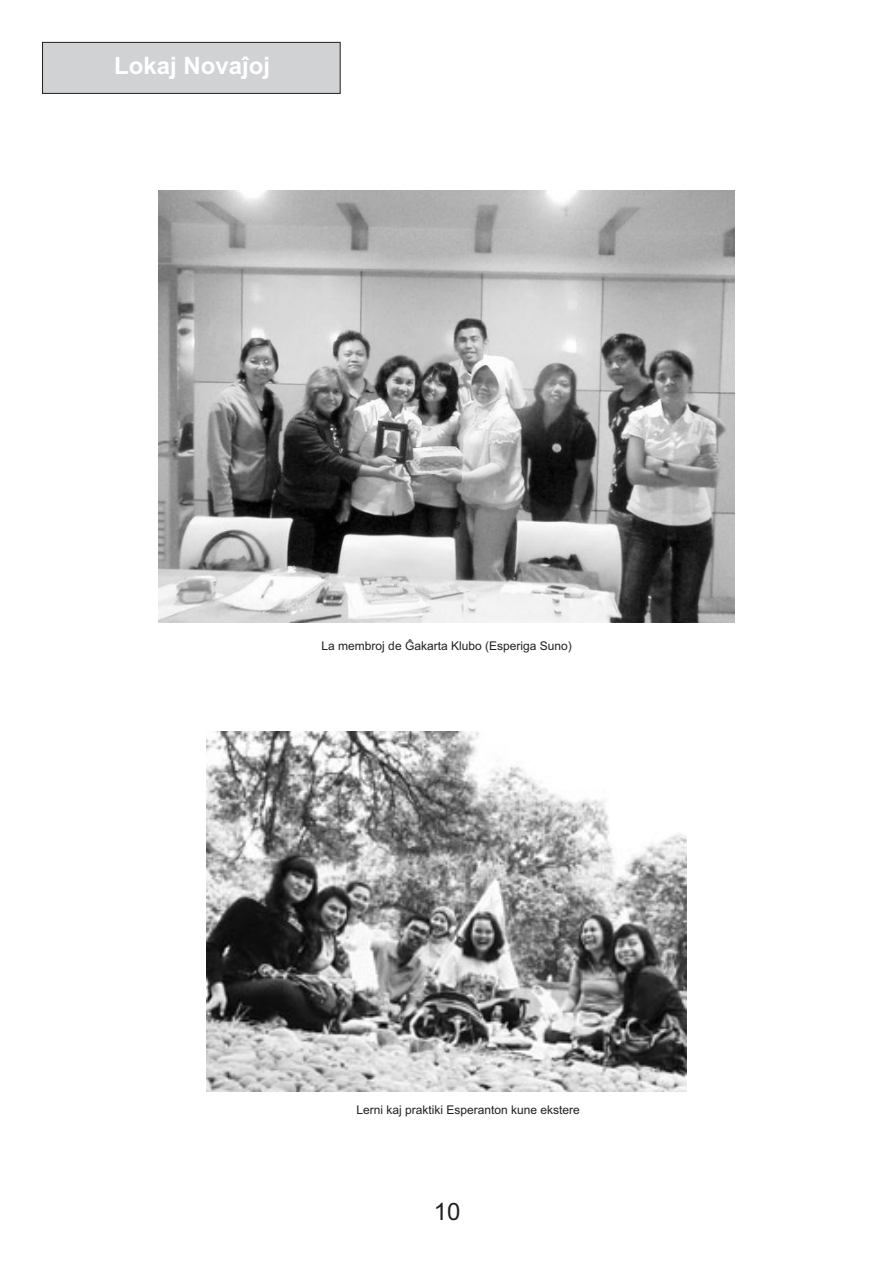
<style>
.page{position:relative;width:893px;height:1263px;background:#fff}
.page>*{position:absolute;margin:0;border:0;box-sizing:border-box;transform-origin:0 0}
.t1{font:700 24px "Arial";color:#fff}
.t2{font:24px "Arial";color:#231f20}
.t3{font:12px "Arial";color:#231f20}
</style>
<div class="page">
<div style="left:43px;top:42px;width:297px;height:51px;background:#d1d2d4"></div>
<img style="left:158px;top:190px;width:576px;height:432px">
<img style="left:206px;top:732px;width:481px;height:360px">
<h1 class="t1" style="left:114px;top:57px;width:158px">Lokaj Novaĵoj</h1>
<p class="t3" style="left:322px;top:641px;width:252px">La membroj de Ĝakarta Klubo (Esperiga Suno)</p>
<p class="t3" style="left:356px;top:1105px;width:225px">Lerni kaj praktiki Esperanton kune ekstere</p>
<h1 class="t2" style="left:434px;top:1203px;width:28px">10</h1>
</div>
